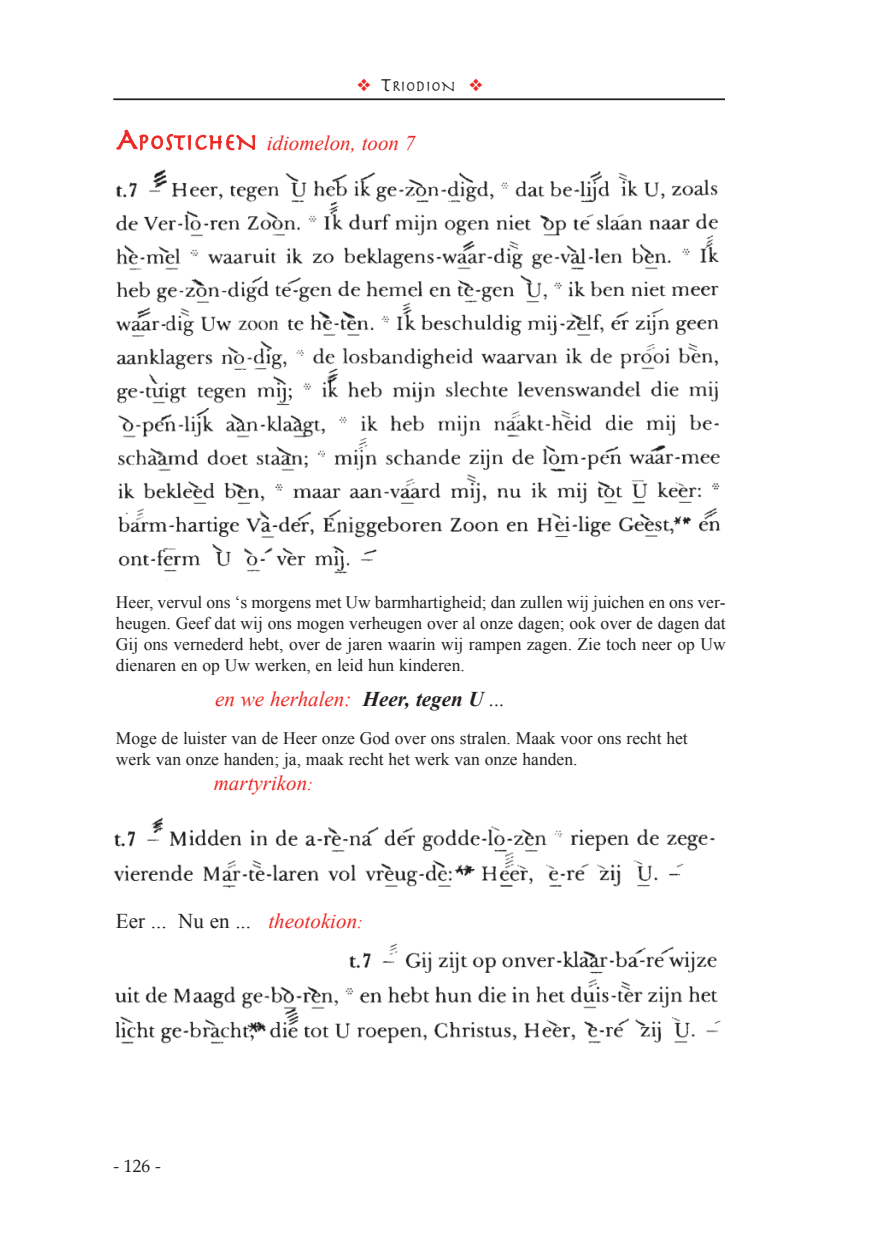
<style>
.page{position:relative;width:874px;height:1241px;background:#fff}
.page>*{position:absolute;margin:0;border:0;box-sizing:border-box;transform-origin:0 0}
.t1{font:italic 21px "Times New Roman";color:#ea2924}
.t2{font:21px "Times New Roman";color:#231f20}
.t3{font:17.5px/21px "Times New Roman";color:#231f20;text-align:justify}
.t4{font:17.5px "Palatino";color:#231f20}
.t5{font:15.75px "Herculanum";color:#231f20}
.s1{color:#ea2924}
.s2{font-size:21px}
.s3{font-family:"Herculanum";font-style:normal;font-size:31.5px}
.s4{font-family:"Herculanum";font-style:normal;font-size:23.62px}
.s5{font-weight:700;color:#231f20}
.s6{color:#231f20}
.s7{font-size:17.5px}
.s8{font-style:italic;color:#ea2924}
.s9{font-style:italic;font-size:17.5px;color:#ea2924}
</style>
<div class="page">
<hr style="left:113px;top:98px;width:611px;height:2px;background:#231f20">
<img style="left:115px;top:169px;width:606px;height:405px">
<div style="left:388px;top:546px;width:72px;height:33px;background:#fff"></div>
<img style="left:114px;top:817px;width:601px;height:72px">
<img style="left:114px;top:943px;width:607px;height:101px">
<div style="left:114px;top:940px;width:227px;height:38px;background:#fff"></div>
<p class="t5" style="left:357px;top:79px;width:127px"><span class="s1">❖</span> <span class="s2">T</span>RIODION <span class="s1">❖</span></p>
<p class="t1" style="left:116px;top:131px;width:300px"><span class="s3">A</span><span class="s4">POSTICHEN</span> idiomelon, toon 7</p>
<p class="t3" style="left:116px;top:591px;width:611px">Heer, vervul ons ‘s morgens met Uw barmhartigheid; dan zullen wij juichen en ons ver&shy;heugen. Geef dat wij ons mogen verheugen over al onze dagen; ook over de dagen dat Gij ons vernederd hebt, over de jaren waarin wij rampen zagen. Zie toch neer op Uw dienaren en op Uw werken, en leid hun kinderen.</p>
<p class="t1" style="left:215px;top:687px;width:291px">en we herhalen: <span class="s5">Heer, tegen U</span> <span class="s6">...</span></p>
<p class="t3" style="left:116px;top:727px;width:573px">Moge de luister van de Heer onze God over ons stralen. Maak voor ons recht het werk van onze handen; ja, maak recht het werk van onze handen.</p>
<p class="t1" style="left:214px;top:770px;width:101px">martyrikon<span class="s7">:</span></p>
<p class="t2" style="left:116px;top:908px;width:248px">Eer ... Nu en ... <span class="s8">theotokion</span><span class="s9">:</span></p>
<p class="t4" style="left:113px;top:1157px;width:49px">- 126 -</p>
</div>
